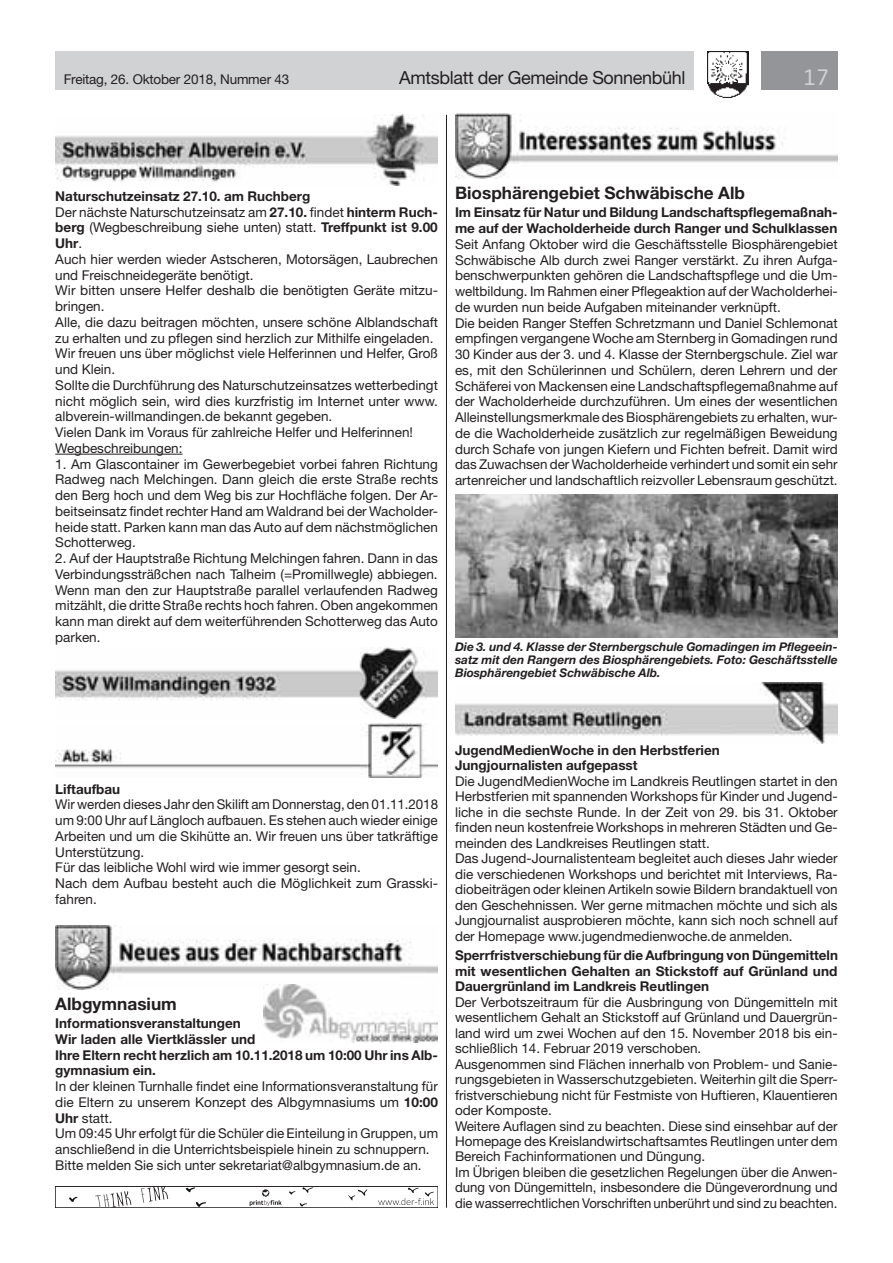
<style>
.page{position:relative;width:893px;height:1263px;background:#fff}
.page>*{position:absolute;margin:0;border:0;box-sizing:border-box;transform-origin:0 0}
.t1{font:21px "Neo Sans Std";color:#d1d2d4}
.t2{font:18px "Helvetica Neue LT Std";letter-spacing:-.02em;color:#231f20}
.t3{font:700 17.25px "Helvetica Neue LT Std";color:#231f20}
.t4{font:13.5px/15.8px "Helvetica Neue LT Std";color:#231f20}
.t5{font:700 13.5px/15.8px "Helvetica Neue LT Std";color:#231f20}
.t6{font:italic 700 12px/13px "Helvetica Neue LT Std";color:#231f20;text-align:justify}
.s1{font-weight:700}
</style>
<div class="page">
<div style="left:55px;top:51px;width:639px;height:38px;background:#d1d2d4"></div>
<div style="left:761px;top:51px;width:77px;height:38px;background:#939598"></div>
<img style="left:707px;top:51px;width:41px;height:47px">
<hr style="left:55px;top:454px;width:128px;height:1px;background:#231f20">
<img style="left:55px;top:115px;width:383px;height:70px">
<img style="left:55px;top:647px;width:383px;height:71px">
<img style="left:55px;top:724px;width:383px;height:54px">
<img style="left:55px;top:925px;width:383px;height:65px">
<img style="left:455px;top:114px;width:383px;height:65px">
<img style="left:455px;top:495px;width:383px;height:142px">
<img style="left:455px;top:682px;width:383px;height:61px">
<hr style="left:446px;top:115px;width:1px;height:1093px;background:#231f20">
<img style="left:264px;top:984px;width:174px;height:58px">
<div style="left:55px;top:1186px;width:383px;height:22px;border:1px solid #231f20"></div>
<svg style="left:196px;top:1202px;width:10px;height:5px"></svg>
<svg style="left:186px;top:1187px;width:9px;height:5px"></svg>
<svg style="left:69px;top:1197px;width:9px;height:5px"></svg>
<svg style="left:141px;top:1186px;width:27px;height:17px"></svg>
<svg style="left:95px;top:1191px;width:36px;height:17px"></svg>
<svg style="left:250px;top:1189px;width:32px;height:17px"></svg>
<svg style="left:302px;top:1187px;width:11px;height:6px"></svg>
<svg style="left:300px;top:1203px;width:7px;height:4px"></svg>
<svg style="left:289px;top:1191px;width:6px;height:3px"></svg>
<svg style="left:348px;top:1189px;width:19px;height:11px"></svg>
<svg style="left:378px;top:1187px;width:56px;height:18px"></svg>
<p class="t4" style="left:64px;top:71px;width:227px">Freitag, 26. Oktober 2018, Nummer 43</p>
<h2 class="t2" style="left:399px;top:67px;width:288px">Amtsblatt der Gemeinde Sonnenbühl</h2>
<h1 class="t1" style="left:804px;top:64px;width:27px">17</h1>
<p class="t4" style="left:55px;top:188px;width:384px"><span class="s1">Naturschutzeinsatz 27.10. am Ruchberg<br></span>Der nächste Naturschutzeinsatz am <span class="s1">27.10.</span> findet <span class="s1">hinterm Ruch&shy;berg</span> (Wegbeschreibung siehe unten) statt. <span class="s1">Treffpunkt ist 9.00<br>Uhr</span>.<br>Auch hier werden wieder Astscheren, Motorsägen, Laubrechen und Freischneidegeräte benötigt.<br>Wir bitten unsere Helfer deshalb die benötigten Geräte mitzu&shy;bringen.<br>Alle, die dazu beitragen möchten, unsere schöne Alblandschaft zu erhalten und zu pflegen sind herzlich zur Mithilfe eingeladen.<br>Wir freuen uns über möglichst viele Helferinnen und Helfer, Groß und Klein.<br>Sollte die Durchführung des Naturschutzeinsatzes wetterbedingt nicht möglich sein, wird dies kurzfristig im Internet unter www. albverein-willmandingen.de bekannt gegeben.<br>Vielen Dank im Voraus für zahlreiche Helfer und Helferinnen!<br>Wegbeschreibungen:</p>
<p class="t4" style="left:55px;top:456px;width:384px;text-align:justify">1. Am Glascontainer im Gewerbegebiet vorbei fahren Richtung Radweg nach Melchingen. Dann gleich die erste Straße rechts den Berg hoch und dem Weg bis zur Hochfläche folgen. Der Ar&shy;beitseinsatz findet rechter Hand am Waldrand bei der Wacholder&shy;heide statt. Parken kann man das Auto auf dem nächstmöglichen Schotterweg.</p>
<p class="t4" style="left:55px;top:550px;width:384px;text-align:justify">2. Auf der Hauptstraße Richtung Melchingen fahren. Dann in das Verbindungssträßchen nach Talheim (=Promillwegle) abbiegen.<br>Wenn man den zur Hauptstraße parallel verlaufenden Radweg mitzählt, die dritte Straße rechts hoch fahren. Oben angekommen kann man direkt auf dem weiterführenden Schotterweg das Auto parken.</p>
<p class="t3" style="left:455px;top:183px;width:291px">Biosphärengebiet Schwäbische Alb</p>
<p class="t5" style="left:455px;top:204px;width:384px">Im Einsatz für Natur und Bildung Landschaftspflegemaßnah&shy;me auf der Wacholderheide durch Ranger und Schulklassen</p>
<p class="t4" style="left:455px;top:236px;width:384px">Seit Anfang Oktober wird die Geschäftsstelle Biosphärengebiet Schwäbische Alb durch zwei Ranger verstärkt. Zu ihren Aufga&shy;benschwerpunkten gehören die Landschaftspflege und die Um&shy;weltbildung. Im Rahmen einer Pflegeaktion auf der Wacholderhei&shy;de wurden nun beide Aufgaben miteinander verknüpft.<br>Die beiden Ranger Steffen Schretzmann und Daniel Schlemonat empfingen vergangene Woche am Sternberg in Gomadingen rund 30 Kinder aus der 3. und 4. Klasse der Sternbergschule. Ziel war es, mit den Schülerinnen und Schülern, deren Lehrern und der Schäferei von Mackensen eine Landschaftspflegemaßnahme auf der Wacholderheide durchzuführen. Um eines der wesentlichen Alleinstellungsmerkmale des Biosphärengebiets zu erhalten, wur&shy;de die Wacholderheide zusätzlich zur regelmäßigen Beweidung durch Schafe von jungen Kiefern und Fichten befreit. Damit wird das Zuwachsen der Wacholderheide verhindert und somit ein sehr artenreicher und landschaftlich reizvoller Lebensraum geschützt.</p>
<p class="t6" style="left:455px;top:639px;width:384px">Die 3. und 4. Klasse der Sternbergschule Gomadingen im Pflegeein&shy;satz mit den Rangern des Biosphärengebiets. Foto: Geschäftsstelle Biosphärengebiet Schwäbische Alb.</p>
<p class="t5" style="left:55px;top:781px;width:66px">Liftaufbau</p>
<p class="t4" style="left:55px;top:796px;width:384px">Wir werden dieses Jahr den Skilift am Donnerstag, den 01.11.2018 um 9:00 Uhr auf Längloch aufbauen. Es stehen auch wieder einige Arbeiten und um die Skihütte an. Wir freuen uns über tatkräftige Unterstützung.<br>Für das leibliche Wohl wird wie immer gesorgt sein.<br>Nach dem Aufbau besteht auch die Möglichkeit zum Grasski&shy;fahren.</p>
<p class="t3" style="left:55px;top:993px;width:123px">Albgymnasium</p>
<p class="t5" style="left:55px;top:1015px;width:384px">Informationsveranstaltungen<br>Wir laden alle Viertklässler und<br>Ihre Eltern recht herzlich am 10.11.2018 um 10:00 Uhr ins Alb&shy;gymnasium ein.</p>
<p class="t4" style="left:55px;top:1078px;width:384px">In der kleinen Turnhalle findet eine Informationsveranstaltung für die Eltern zu unserem Konzept des Albgymnasiums um <span class="s1">10:00<br>Uhr</span> statt.<br>Um 09:45 Uhr erfolgt für die Schüler die Einteilung in Gruppen, um anschließend in die Unterrichtsbeispiele hinein zu schnuppern.<br>Bitte melden Sie sich unter sekretariat@albgymnasium.de an.</p>
<p class="t5" style="left:455px;top:742px;width:266px">JugendMedienWoche in den Herbstferien<br>Jungjournalisten aufgepasst</p>
<p class="t4" style="left:455px;top:773px;width:384px">Die JugendMedienWoche im Landkreis Reutlingen startet in den Herbstferien mit spannenden Workshops für Kinder und Jugend&shy;liche in die sechste Runde. In der Zeit von 29. bis 31. Oktober finden neun kostenfreie Workshops in mehreren Städten und Ge&shy;meinden des Landkreises Reutlingen statt.<br>Das Jugend-Journalistenteam begleitet auch dieses Jahr wieder die verschiedenen Workshops und berichtet mit Interviews, Ra&shy;diobeiträgen oder kleinen Artikeln sowie Bildern brandaktuell von den Geschehnissen. Wer gerne mitmachen möchte und sich als Jungjournalist ausprobieren möchte, kann sich noch schnell auf der Homepage www.jugendmedienwoche.de anmelden.</p>
<p class="t5" style="left:455px;top:947px;width:384px;text-align:justify">Sperrfristverschiebung für die Aufbringung von Düngemitteln mit wesentlichen Gehalten an Stickstoff auf Grünland und Dauergrünland im Landkreis Reutlingen</p>
<p class="t4" style="left:455px;top:994px;width:384px">Der Verbotszeitraum für die Ausbringung von Düngemitteln mit wesentlichem Gehalt an Stickstoff auf Grünland und Dauergrün&shy;land wird um zwei Wochen auf den 15. November 2018 bis ein&shy;schließlich 14. Februar 2019 verschoben.<br>Ausgenommen sind Flächen innerhalb von Problem- und Sanie&shy;rungsgebieten in Wasserschutzgebieten. Weiterhin gilt die Sperr&shy;fristverschiebung nicht für Festmiste von Huftieren, Klauentieren oder Komposte.<br>Weitere Auflagen sind zu beachten. Diese sind einsehbar auf der Homepage des Kreislandwirtschaftsamtes Reutlingen unter dem Bereich Fachinformationen und Düngung.<br>Im Übrigen bleiben die gesetzlichen Regelungen über die Anwen&shy;dung von Düngemitteln, insbesondere die Düngeverordnung und die wasserrechtlichen Vorschriften unberührt und sind zu beachten.</p>
</div>
